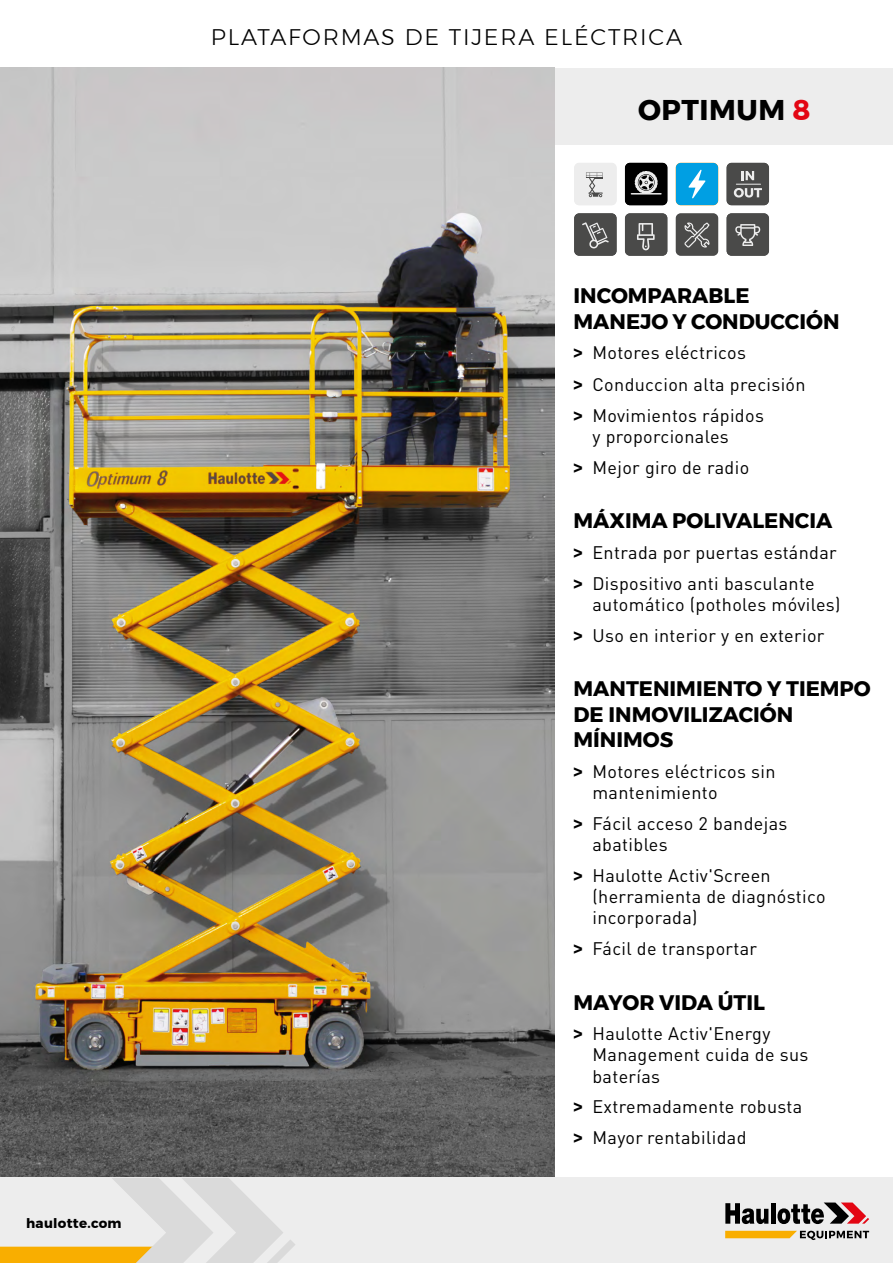
<style>
.page{position:relative;width:893px;height:1263px;background:#fff}
.page>*{position:absolute;margin:0;border:0;box-sizing:border-box;transform-origin:0 0}
.t1{font:700 28.5px "Montserrat";letter-spacing:.02em;color:#000}
.t2{font:300 22.5px "Montserrat";letter-spacing:.08em;color:#000}
.t3{font:700 21px/25.5px "Montserrat";color:#000}
.t4{font:18px/21px "DIN Pro";letter-spacing:.02em;color:#000}
.t5{font:700 13.5px "Montserrat";letter-spacing:.02em;color:#000}
.s1{color:#e30613}
.s2{font-family:"Montserrat";font-weight:700}
</style>
<div class="page">
<div style="left:555px;top:68px;width:338px;height:77px;background:#ededed"></div>
<img style="left:0;top:68px;width:555px;height:1110px">
<div style="left:0;top:1178px;width:893px;height:85px;background:#ededed"></div>
<svg style="left:725px;top:1203px;width:43px;height:21px"></svg>
<hr style="left:771px;top:1203px;width:4px;height:21px;background:#000">
<svg style="left:777px;top:1202px;width:92px;height:22px"></svg>
<svg style="left:725px;top:1231px;width:144px;height:9px"></svg>
<svg style="left:0;top:1178px;width:295px;height:85px"></svg>
<div style="left:676px;top:213px;width:42px;height:43px;background:#717170;border-radius:5px"></div>
<svg style="left:676px;top:214px;width:42px;height:41px"></svg>
<svg style="left:625px;top:213px;width:42px;height:43px"></svg>
<svg style="left:726px;top:213px;width:43px;height:43px"></svg>
<svg style="left:726px;top:163px;width:43px;height:42px"></svg>
<svg style="left:676px;top:163px;width:42px;height:42px"></svg>
<svg style="left:625px;top:163px;width:42px;height:42px"></svg>
<svg style="left:574px;top:163px;width:43px;height:42px"></svg>
<svg style="left:574px;top:213px;width:43px;height:43px"></svg>
<p class="t5" style="left:26px;top:1212px;width:97px">haulotte.com</p>
<p class="t2" style="left:211px;top:20px;width:473px">PLATAFORMAS DE TIJERA ELÉCTRICA</p>
<h1 class="t1" style="left:638px;top:87px;width:174px">OPTIMUM <span class="s1">8</span></h1>
<p class="t3" style="left:574px;top:283px;width:267px">INCOMPARABLE<br>MANEJO Y CONDUCCIÓN</p>
<p class="t4" style="left:574px;top:336px;width:234px;line-height:31.3px"><span class="s2">&gt;</span> Motores eléctricos<br><span class="s2">&gt;</span> Conduccion alta precisión <span class="s2">&gt;</span> Movimientos rápidos</p>
<p class="t4" style="left:574px;top:420px;width:177px;line-height:30.8px;text-align:center">y proporcionales<br><span class="s2">&gt;</span> Mejor giro de radio</p>
<p class="t3" style="left:574px;top:508px;width:260px">MÁXIMA POLIVALENCIA</p>
<p class="t4" style="left:574px;top:536px;width:265px;line-height:30.8px"><span class="s2">&gt;</span> Entrada por puertas estándar <span class="s2">&gt;</span> Dispositivo anti basculante</p>
<p class="t4" style="left:574px;top:587px;width:269px;line-height:31.5px;text-indent:19px">automático (potholes móviles) <span class="s2">&gt;</span> Uso en interior y en exterior</p>
<p class="t3" style="left:574px;top:676px;width:299px">MANTENIMIENTO Y TIEMPO<br>DE INMOVILIZACIÓN<br>MÍNIMOS</p>
<p class="t4" style="left:592px;top:760px;width:185px;text-indent:-19px"><span class="s2">&gt;</span> Motores eléctricos sin mantenimiento</p>
<p class="t4" style="left:592px;top:812px;width:196px;text-indent:-19px"><span class="s2">&gt;</span> Fácil acceso 2 bandejas abatibles</p>
<p class="t4" style="left:592px;top:864px;width:235px;text-indent:-19px"><span class="s2">&gt;</span> Haulotte Activ'Screen (herramienta de diagnóstico incorporada)</p>
<p class="t4" style="left:574px;top:938px;width:185px"><span class="s2">&gt;</span> Fácil de transportar</p>
<p class="t3" style="left:574px;top:989px;width:193px">MAYOR VIDA ÚTIL</p>
<p class="t4" style="left:592px;top:1023px;width:217px;text-indent:-19px"><span class="s2">&gt;</span> Haulotte Activ'Energy<br>Management cuida de sus baterías</p>
<p class="t4" style="left:574px;top:1091px;width:230px;line-height:30.8px"><span class="s2">&gt;</span> Extremadamente robusta <span class="s2">&gt;</span> Mayor rentabilidad</p>
</div>
